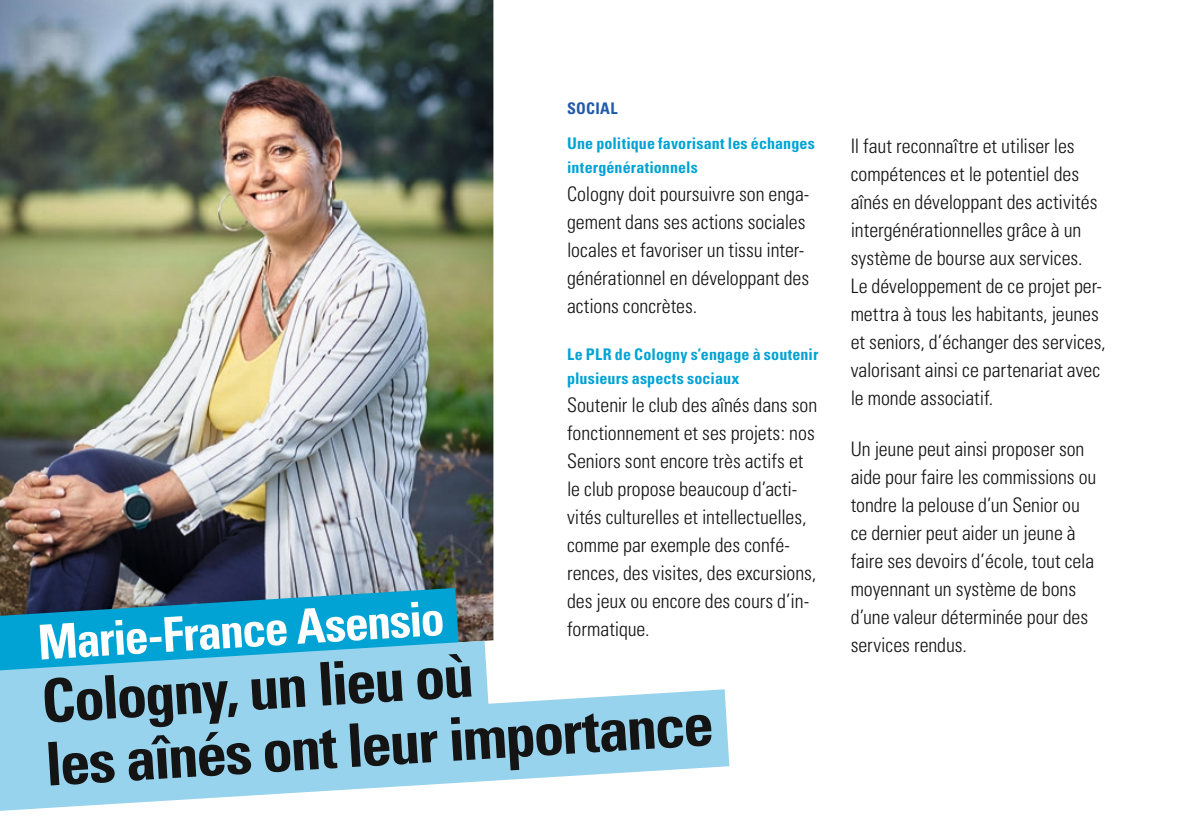
<style>
.page{position:relative;width:1191px;height:840px;background:#fff}
.page>*{position:absolute;margin:0;border:0;box-sizing:border-box;transform-origin:0 0}
.t1{font:700 condensed 60px/64.2px "Univers LT Std";color:#131413}
.t2{font:700 condensed 48px "Univers LT Std";color:#fff}
.TXT_courant{font:300 condensed 20px/28px "Univers LT Std";letter-spacing:-.005em;color:#131413}
.SS_titre{font:700 condensed 16px/24px "Univers LT Std";letter-spacing:.005em;color:#00a3d3}
.dicastère{font:700 condensed 16px "Univers LT Std";letter-spacing:.015em;color:#225aa9}
</style>
<div class="page">
<img style="left:0;top:0;width:493px;height:641px">
<svg style="left:0;top:587px;width:459px;height:53px;fill:#00a3d3"></svg>
<svg style="left:0;top:640px;width:489px;height:49px;fill:#97d3ed"></svg>
<svg style="left:0;top:689px;width:729px;height:121px;fill:#97d3ed"></svg>
<p class="dicastère" style="left:567px;top:98px;width:52px">SOCIAL</p>
<p class="SS_titre" style="left:567px;top:131px;width:249px">Une politique favorisant les échanges intergénérationnels</p>
<p class="TXT_courant" style="left:567px;top:180px;width:244px">Cologny doit poursuivre son enga&shy;gement dans ses actions sociales locales et favoriser un tissu inter&shy;générationnel en développant des actions concrètes.</p>
<p class="SS_titre" style="left:567px;top:342px;width:253px">Le PLR de Cologny s’engage à soutenir plusieurs aspects sociaux</p>
<p class="TXT_courant" style="left:567px;top:391px;width:252px">Soutenir le club des aînés dans son fonctionnement et ses projets: nos<br>Seniors sont encore très actifs et le club propose beaucoup d’acti&shy;vités culturelles et intellectuelles, comme par exemple des confé&shy;rences, des visites, des excursions, des jeux ou encore des cours d’in&shy;formatique.</p>
<p class="t2" style="left:36px;top:614px;width:409px;rotate:-4deg">Marie-France Asensio</p>
<p class="t1" style="left:39px;top:670px;width:671px;rotate:-4deg">Cologny, un lieu où<br>les aînés ont leur importance</p>
<p class="TXT_courant" style="left:850px;top:132px;width:256px">Il faut reconnaître et utiliser les compétences et le potentiel des aînés en développant des activités intergénérationnelles grâce à un système de bourse aux services.<br>Le développement de ce projet per&shy;mettra à tous les habitants, jeunes et seniors, d’échanger des services, valorisant ainsi ce partenariat avec le monde associatif.</p>
<p class="TXT_courant" style="left:850px;top:435px;width:247px">Un jeune peut ainsi proposer son aide pour faire les commissions ou tondre la pelouse d’un Senior ou ce dernier peut aider un jeune à faire ses devoirs d’école, tout cela moyennant un système de bons d’une valeur déterminée pour des services rendus.</p>
</div>
